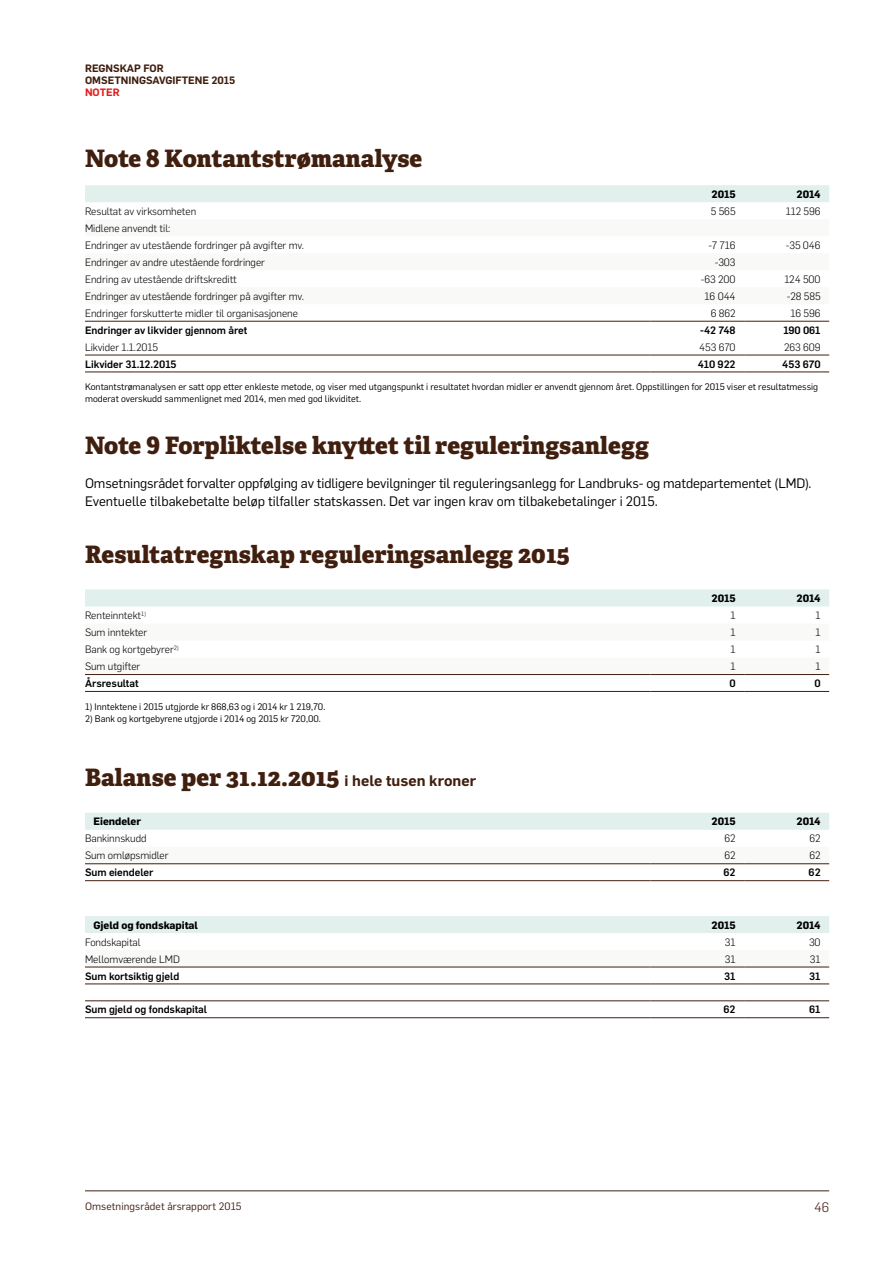
<style>
.page{position:relative;width:893px;height:1263px;background:#fff}
.page>*{position:absolute;margin:0;border:0;box-sizing:border-box;transform-origin:0 0}
.t1{font:800 24px "Adelle";letter-spacing:.005em;color:#401f0f}
._04_brødtekst{font:13.5px "Flama";letter-spacing:-.01em;color:#000}
.t2{font:300 13.5px "Flama";color:#401f0f}
.Regnskap_tekst{font:300 10.5px "Flama";letter-spacing:-.005em;color:#000}
.Regnskap_SUM{font:500 10.5px "Flama";letter-spacing:-.005em;color:#000}
.t3{font:600 10.5px/12px "Flama";color:#401f0f}
.Regnskap_tabelltitte{font:700 10.5px "Flama";letter-spacing:-.005em;color:#000}
.t4{font:10.5px "Flama";letter-spacing:.01em;color:#401f0f}
.Regnskap_tekst-2{font:700 10.5px "Flama";letter-spacing:-.005em;color:#000}
.t5{font:600 10.5px "Flama";color:#e11f1d}
._06_billedtekst{font:9.3px/12px "Flama";color:#000}
.s1{font-family:"Flama";font-weight:600;font-size:15px}
</style>
<div class="page">
<hr style="left:85px;top:1190px;width:744px;height:1px;background:#401f0f">
<div style="left:85px;top:185px;width:744px;height:17px;background:#e1f0ed"></div>
<svg style="left:85px;top:354px;width:744px;height:1px"></svg>
<hr style="left:85px;top:355px;width:566px;height:1px;background:#401f0f">
<hr style="left:651px;top:355px;width:93px;height:1px;background:#401f0f">
<hr style="left:744px;top:355px;width:85px;height:1px;background:#401f0f">
<hr style="left:85px;top:372px;width:566px;height:1px;background:#401f0f">
<hr style="left:651px;top:372px;width:93px;height:1px;background:#401f0f">
<hr style="left:744px;top:372px;width:85px;height:1px;background:#401f0f">
<hr style="left:85px;top:321px;width:566px;height:1px;background:#401f0f">
<hr style="left:651px;top:321px;width:93px;height:1px;background:#401f0f">
<hr style="left:744px;top:321px;width:85px;height:1px;background:#401f0f">
<div style="left:85px;top:589px;width:744px;height:17px;background:#e1f0ed"></div>
<hr style="left:85px;top:674px;width:566px;height:1px;background:#401f0f">
<hr style="left:651px;top:674px;width:93px;height:1px;background:#401f0f">
<hr style="left:744px;top:674px;width:85px;height:1px;background:#401f0f">
<hr style="left:85px;top:691px;width:566px;height:1px;background:#401f0f">
<hr style="left:651px;top:691px;width:93px;height:1px;background:#401f0f">
<hr style="left:744px;top:691px;width:85px;height:1px;background:#401f0f">
<div style="left:85px;top:813px;width:744px;height:17px;background:#e1f0ed"></div>
<hr style="left:85px;top:863px;width:566px;height:1px;background:#401f0f">
<hr style="left:651px;top:863px;width:93px;height:1px;background:#401f0f">
<hr style="left:744px;top:863px;width:85px;height:1px;background:#401f0f">
<hr style="left:85px;top:880px;width:566px;height:1px;background:#401f0f">
<hr style="left:651px;top:880px;width:93px;height:1px;background:#401f0f">
<hr style="left:744px;top:880px;width:85px;height:1px;background:#401f0f">
<div style="left:85px;top:916px;width:744px;height:17px;background:#e1f0ed"></div>
<svg style="left:85px;top:966px;width:744px;height:1px"></svg>
<hr style="left:85px;top:967px;width:566px;height:1px;background:#401f0f">
<hr style="left:651px;top:967px;width:93px;height:1px;background:#401f0f">
<hr style="left:744px;top:967px;width:85px;height:1px;background:#401f0f">
<hr style="left:85px;top:984px;width:566px;height:1px;background:#401f0f">
<hr style="left:651px;top:984px;width:93px;height:1px;background:#401f0f">
<hr style="left:744px;top:984px;width:85px;height:1px;background:#401f0f">
<hr style="left:85px;top:1000px;width:566px;height:1px;background:#401f0f">
<hr style="left:651px;top:1000px;width:93px;height:1px;background:#401f0f">
<hr style="left:744px;top:1000px;width:85px;height:1px;background:#401f0f">
<hr style="left:85px;top:1017px;width:566px;height:1px;background:#401f0f">
<hr style="left:651px;top:1017px;width:93px;height:1px;background:#401f0f">
<hr style="left:744px;top:1017px;width:85px;height:1px;background:#401f0f">
<p class="t3" style="left:85px;top:62px;width:152px">REGNSKAP FOR<br>OMSETNINGSAVGIFTENE 2015</p>
<p class="t5" style="left:85px;top:85px;width:36px">NOTER</p>
<p class="t1" style="left:85px;top:140px;width:339px">Note 8 Kontantstrømanalyse</p>
<p class="Regnskap_tabelltitte" style="left:711px;top:186px;width:26px">2015</p>
<p class="Regnskap_tabelltitte" style="left:796px;top:186px;width:26px">2014</p>
<p class="Regnskap_tekst" style="left:85px;top:203px;width:113px">Resultat av virksomheten</p>
<p class="Regnskap_tekst" style="left:711px;top:203px;width:26px">5 565</p>
<p class="Regnskap_tekst" style="left:786px;top:203px;width:36px">112 596</p>
<p class="Regnskap_tekst" style="left:85px;top:220px;width:87px">Midlene anvendt til:</p>
<p class="Regnskap_tekst" style="left:85px;top:237px;width:221px">Endringer av utestående fordringer på avgifter mv.</p>
<p class="Regnskap_tekst" style="left:709px;top:237px;width:29px">-7 716</p>
<p class="Regnskap_tekst" style="left:786px;top:237px;width:36px">-35 046</p>
<p class="Regnskap_tekst" style="left:85px;top:254px;width:182px">Endringer av andre utestående fordringer</p>
<p class="Regnskap_tekst" style="left:715px;top:254px;width:22px">-303</p>
<p class="Regnskap_tekst" style="left:85px;top:271px;width:153px">Endring av utestående driftskreditt</p>
<p class="Regnskap_tekst" style="left:701px;top:271px;width:36px">-63 200</p>
<p class="Regnskap_tekst" style="left:784px;top:271px;width:38px">124 500</p>
<p class="Regnskap_tekst" style="left:85px;top:288px;width:221px">Endringer av utestående fordringer på avgifter mv.</p>
<p class="Regnskap_tekst" style="left:705px;top:288px;width:33px">16 044</p>
<p class="Regnskap_tekst" style="left:787px;top:288px;width:35px">-28 585</p>
<p class="Regnskap_tekst" style="left:85px;top:305px;width:214px">Endringer forskutterte midler til organisasjonene</p>
<p class="Regnskap_tekst" style="left:711px;top:305px;width:26px">6 862</p>
<p class="Regnskap_tekst" style="left:791px;top:305px;width:32px">16 596</p>
<p class="Regnskap_SUM" style="left:85px;top:322px;width:164px">Endringer av likvider gjennom året</p>
<p class="Regnskap_SUM" style="left:700px;top:322px;width:37px">-42 748</p>
<p class="Regnskap_SUM" style="left:783px;top:322px;width:39px">190 061</p>
<p class="Regnskap_tekst" style="left:85px;top:339px;width:75px">Likvider 1.1.2015</p>
<p class="Regnskap_tekst" style="left:699px;top:339px;width:38px">453 670</p>
<p class="Regnskap_tekst" style="left:784px;top:339px;width:38px">263 609</p>
<p class="Regnskap_SUM" style="left:85px;top:356px;width:93px">Likvider 31.12.2015</p>
<p class="Regnskap_SUM" style="left:698px;top:356px;width:39px">410 922</p>
<p class="Regnskap_SUM" style="left:782px;top:356px;width:40px">453 670</p>
<p class="_06_billedtekst" style="left:85px;top:380px;width:735px">Kontantstrømanalysen er satt opp etter enkleste metode, og viser med utgangspunkt i resultatet hvordan midler er anvendt gjennom året. Oppstillingen for 2015 viser et resultatmessig moderat overskudd sammenlignet med 2014, men med god likviditet.</p>
<p class="t1" style="left:85px;top:428px;width:565px">Note 9 Forpliktelse knyttet til reguleringsanlegg</p>
<p class="_04_brødtekst" style="left:85px;top:473px;width:728px">Omsetningsrådet forvalter oppfølging av tidligere bevilgninger til reguleringsanlegg for Landbruks- og matdepartementet (LMD).</p>
<p class="_04_brødtekst" style="left:85px;top:491px;width:574px">Eventuelle tilbakebetalte beløp tilfaller statskassen. Det var ingen krav om tilbakebetalinger i 2015.</p>
<p class="t1" style="left:85px;top:536px;width:487px">Resultatregnskap reguleringsanlegg 2015</p>
<p class="Regnskap_tabelltitte" style="left:711px;top:590px;width:26px">2015</p>
<p class="Regnskap_tabelltitte" style="left:796px;top:590px;width:26px">2014</p>
<p class="Regnskap_tekst" style="left:85px;top:607px;width:63px">Renteinntekt<sup>1)</sup></p>
<p class="Regnskap_tekst" style="left:730px;top:607px;width:7px">1</p>
<p class="Regnskap_tekst" style="left:815px;top:607px;width:7px">1</p>
<p class="Regnskap_tekst" style="left:85px;top:624px;width:64px">Sum inntekter</p>
<p class="Regnskap_tekst" style="left:730px;top:624px;width:7px">1</p>
<p class="Regnskap_tekst" style="left:815px;top:624px;width:7px">1</p>
<p class="Regnskap_tekst" style="left:85px;top:641px;width:95px">Bank og kortgebyrer<sup>2)</sup></p>
<p class="Regnskap_tekst" style="left:730px;top:641px;width:7px">1</p>
<p class="Regnskap_tekst" style="left:815px;top:641px;width:7px">1</p>
<p class="Regnskap_tekst" style="left:85px;top:658px;width:57px">Sum utgifter</p>
<p class="Regnskap_tekst" style="left:730px;top:658px;width:7px">1</p>
<p class="Regnskap_tekst" style="left:815px;top:658px;width:7px">1</p>
<p class="Regnskap_SUM" style="left:85px;top:675px;width:55px">Årsresultat</p>
<p class="Regnskap_SUM" style="left:729px;top:675px;width:8px">0</p>
<p class="Regnskap_SUM" style="left:814px;top:675px;width:8px">0</p>
<p class="_06_billedtekst" style="left:85px;top:700px;width:242px">1) Inntektene i 2015 utgjorde kr 868,63 og i 2014 kr 1 219,70.</p>
<p class="_06_billedtekst" style="left:85px;top:712px;width:237px">2) Bank og kortgebyrene utgjorde i 2014 og 2015 kr 720,00.</p>
<p class="t1" style="left:85px;top:760px;width:393px">Balanse per 31.12.2015 <span class="s1">i hele tusen kroner</span></p>
<p class="Regnskap_tekst-2" style="left:94px;top:814px;width:49px">Eiendeler</p>
<p class="Regnskap_tabelltitte" style="left:711px;top:814px;width:26px">2015</p>
<p class="Regnskap_tabelltitte" style="left:796px;top:814px;width:26px">2014</p>
<p class="Regnskap_tekst" style="left:85px;top:831px;width:63px">Bankinnskudd</p>
<p class="Regnskap_tekst" style="left:724px;top:831px;width:13px">62</p>
<p class="Regnskap_tekst" style="left:809px;top:831px;width:13px">62</p>
<p class="Regnskap_tekst" style="left:85px;top:848px;width:85px">Sum omløpsmidler</p>
<p class="Regnskap_tekst" style="left:724px;top:848px;width:13px">62</p>
<p class="Regnskap_tekst" style="left:809px;top:848px;width:13px">62</p>
<p class="Regnskap_SUM" style="left:85px;top:865px;width:70px">Sum eiendeler</p>
<p class="Regnskap_SUM" style="left:724px;top:865px;width:14px">62</p>
<p class="Regnskap_SUM" style="left:809px;top:865px;width:14px">62</p>
<p class="Regnskap_tekst-2" style="left:94px;top:917px;width:106px">Gjeld og fondskapital</p>
<p class="Regnskap_tabelltitte" style="left:711px;top:917px;width:26px">2015</p>
<p class="Regnskap_tabelltitte" style="left:796px;top:917px;width:26px">2014</p>
<p class="Regnskap_tekst" style="left:85px;top:934px;width:57px">Fondskapital</p>
<p class="Regnskap_tekst" style="left:725px;top:934px;width:12px">31</p>
<p class="Regnskap_tekst" style="left:809px;top:934px;width:13px">30</p>
<p class="Regnskap_tekst" style="left:85px;top:951px;width:96px">Mellomværende LMD</p>
<p class="Regnskap_tekst" style="left:725px;top:951px;width:12px">31</p>
<p class="Regnskap_tekst" style="left:810px;top:951px;width:12px">31</p>
<p class="Regnskap_SUM" style="left:85px;top:968px;width:96px">Sum kortsiktig gjeld</p>
<p class="Regnskap_SUM" style="left:724px;top:968px;width:13px">31</p>
<p class="Regnskap_SUM" style="left:809px;top:968px;width:13px">31</p>
<p class="Regnskap_SUM" style="left:85px;top:1002px;width:124px">Sum gjeld og fondskapital</p>
<p class="Regnskap_SUM" style="left:724px;top:1002px;width:14px">62</p>
<p class="Regnskap_SUM" style="left:809px;top:1002px;width:13px">61</p>
<p class="t4" style="left:85px;top:1198px;width:158px">Omsetningsrådet årsrapport 2015</p>
<p class="t2" style="left:814px;top:1197px;width:17px">46</p>
</div>
